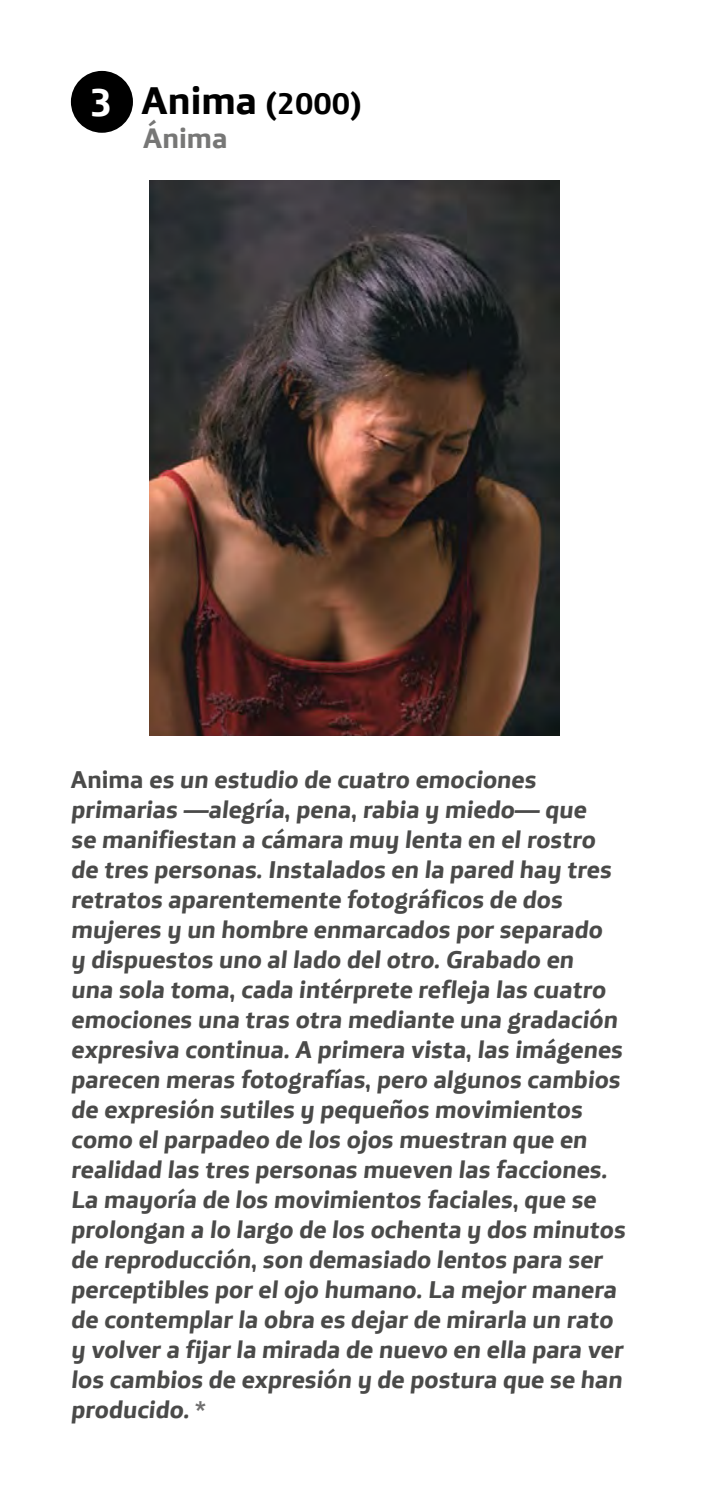
<style>
.page{position:relative;width:709px;height:1489px;background:#fff}
.page>*{position:absolute;margin:0;border:0;box-sizing:border-box;transform-origin:0 0}
.t1{font:700 30.5px "Telefonica";color:#000}
.t2{font:700 29px "Telefonica";color:#777776}
.t3{font:700 25px/30px "Telefonica";color:#4a4a49}
.s1{font-size:39.75px;color:#fff}
.s2{font-size:39.75px}
.s3{color:#706f6f}
</style>
<div class="page">
<div style="left:71px;top:71px;width:62px;height:62px;background:#000;border-radius:50%"></div>
<img style="left:150px;top:181px;width:409px;height:554px">
<p class="t1" style="left:89px;top:76px;width:274px"><span class="s1">3</span> <span class="s2">Anima</span> (2000)</p>
<p class="t2" style="left:143px;top:111px;width:86px">Ánima</p>
<p class="t3" style="left:71px;top:761px;width:560px">A n i m a es un estudio de cuatro emociones primarias —alegría,pena,rabia y miedo— que<br>se manifiestan a cámara muy lenta en elrostro de tres personas.Instalados en la pared hay tres retratos aparentemente fotográficos de dos mujeres y un hombre enmarcados por separado y dispuestos uno allado delotro.Grabado en una sola toma,cada intérprete refleja las cuatro emociones una tras otra mediante una gradación expresiva continua.A primera vista,las imágenes parecen meras fotografías,pero algunos cambios de expresión sutiles y pequeños movimientos como elparpadeo de los ojos muestran que en realidad las tres personas mueven las facciones.<br>La mayoría de los movimientos faciales,que se prolongan a lo largo de los ochenta y dos minutos de reproducción,son demasiado lentos para ser perceptibles por elojo humano.La mejor manera de contemplar la obra es dejar de mirarla un rato y volver a fijar la mirada de nuevo en ella para ver los cambios de expresión y de postura que se han producido. <span class="s3">*</span></p>
</div>
